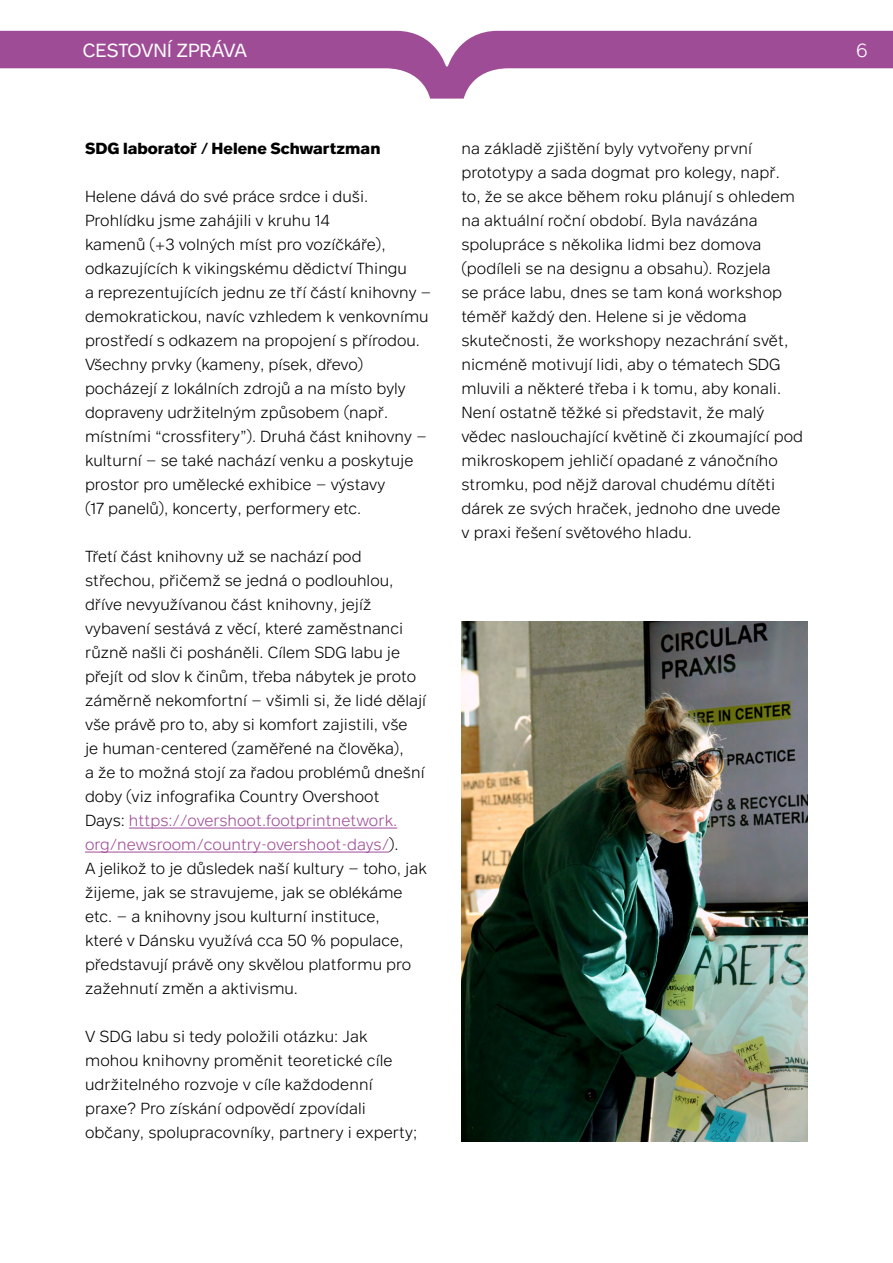
<style>
.page{position:relative;width:893px;height:1263px;background:#fff}
.page>*{position:absolute;margin:0;border:0;box-sizing:border-box;transform-origin:0 0}
.t1{font:19.5px "Aktion";color:#fff}
.t2{font:300 19.5px "Aktion";color:#fff}
.text{font:300 16.5px/24px "Aktion";color:#000}
.text-2{font:700 16.5px "Aktion";color:#000}
.s1{color:#9f4c97}
</style>
<div class="page">
<hr style="left:129px;top:828px;width:268px;height:1px;background:#9f4c97">
<hr style="left:85px;top:852px;width:304px;height:1px;background:#9f4c97">
<img style="left:461px;top:622px;width:347px;height:520px">
<svg style="left:0;top:31px;width:893px;height:68px;fill:#9f4c97"></svg>
<p class="t1" style="left:83px;top:39px;width:166px">CESTOVNÍ ZPRÁVA</p>
<p class="t2" style="left:856px;top:39px;width:13px">6</p>
<p class="text-2" style="left:85px;top:139px;width:297px">SDG laboratoř / Helene Schwartzman</p>
<p class="text" style="left:85px;top:184px;width:348px">Helene dává do své práce srdce i duši.<br>Prohlídku jsme zahájili v kruhu 14<br>kamenů (+3 volných míst pro vozíčkáře), odkazujících k vikingskému dědictví Thingu<br>a reprezentujících jednu ze tří částí knihovny – demokratickou, navíc vzhledem k venkovnímu prostředí s odkazem na propojení s přírodou.<br>Všechny prvky (kameny, písek, dřevo) pocházejí z lokálních zdrojů a na místo byly dopraveny udržitelným způsobem (např. místními “crossfitery”). Druhá část knihovny – kulturní – se také nachází venku a poskytuje prostor pro umělecké exhibice – výstavy<br>(17 panelů), koncerty, performery etc.</p>
<p class="text" style="left:85px;top:544px;width:343px">Třetí část knihovny už se nachází pod střechou, přičemž se jedná o podlouhlou, dříve nevyužívanou část knihovny, jejíž vybavení sestává z věcí, které zaměstnanci různě našli či posháněli. Cílem SDG labu je přejít od slov k činům, třeba nábytek je proto záměrně nekomfortní – všimli si, že lidé dělají vše právě pro to, aby si komfort zajistili, vše<br>je human-centered (zaměřené na člověka),<br>a že to možná stojí za řadou problémů dnešní doby (viz infografika Country Overshoot<br>Days: <span class="s1">https://overshoot.footprintnetwork. org/newsroom/country-overshoot-days/</span>).<br>A jelikož to je důsledek naší kultury – toho, jak žijeme, jak se stravujeme, jak se oblékáme etc. – a knihovny jsou kulturní instituce,<br>které v Dánsku využívá cca 50 % populace, představují právě ony skvělou platformu pro zažehnutí změn a aktivismu.</p>
<p class="text" style="left:85px;top:1024px;width:334px">V SDG labu si tedy položili otázku: Jak mohou knihovny proměnit teoretické cíle udržitelného rozvoje v cíle každodenní praxe? Pro získání odpovědí zpovídali občany, spolupracovníky, partnery i experty;</p>
<p class="text" style="left:461px;top:136px;width:343px">na základě zjištění byly vytvořeny první prototypy a sada dogmat pro kolegy, např.<br>to, že se akce během roku plánují s ohledem na aktuální roční období. Byla navázána spolupráce s několika lidmi bez domova (podíleli se na designu a obsahu). Rozjela<br>se práce labu, dnes se tam koná workshop téměř každý den. Helene si je vědoma skutečnosti, že workshopy nezachrání svět, nicméně motivují lidi, aby o tématech SDG mluvili a některé třeba i k tomu, aby konali.<br>Není ostatně těžké si představit, že malý vědec naslouchající květině či zkoumající pod mikroskopem jehličí opadané z vánočního stromku, pod nějž daroval chudému dítěti dárek ze svých hraček, jednoho dne uvede<br>v praxi řešení světového hladu.</p>
</div>
